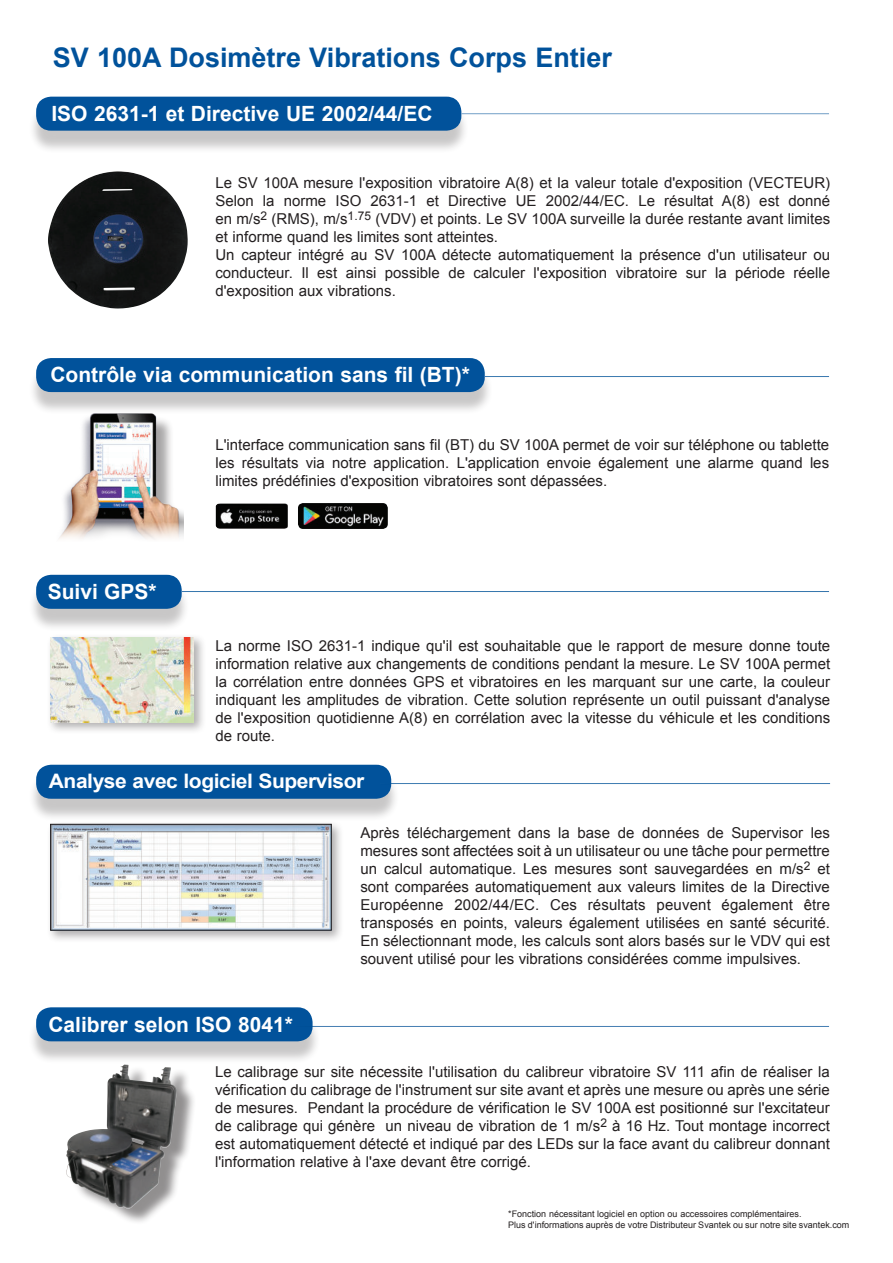
<style>
.page{position:relative;width:893px;height:1263px;background:#fff}
.page>*{position:absolute;margin:0;border:0;box-sizing:border-box;transform-origin:0 0}
.t1{font:700 27px "Arial";color:#01529b}
.t2{font:700 21px "Arial";color:#fff}
.t3{font:700 19.95px "Arial";letter-spacing:-.02em;color:#fff;scale:1.05 1}
.t4{font:15px/18px "Arial";color:#231f20;text-align:justify}
.t5{font:9px/10.8px "Arial";color:#231f20}
</style>
<div class="page">
<div style="left:71px;top:1065px;width:126px;height:160px;background:#231f20;opacity:.5"></div>
<img style="left:66px;top:1065px;width:58px;height:115px">
<div style="left:46px;top:633px;width:160px;height:102px;background:#231f20;opacity:.36"></div>
<img style="left:50px;top:637px;width:144px;height:85px">
<div style="left:46px;top:820px;width:298px;height:123px;background:#231f20;opacity:.36"></div>
<img style="left:52px;top:826px;width:277px;height:102px">
<div style="left:50px;top:824px;width:281px;height:106px;border:1px solid #231f20"></div>
<img style="left:59px;top:415px;width:124px;height:125px">
<div style="left:28px;top:103px;width:442px;height:51px;background:#231f20;opacity:.25"></div>
<div style="left:36px;top:97px;width:425px;height:34px;background:#01529b;border-radius:15px"></div>
<img style="left:48px;top:171px;width:140px;height:138px">
<div style="left:28px;top:581px;width:162px;height:51px;background:#231f20;opacity:.25"></div>
<div style="left:36px;top:575px;width:146px;height:34px;background:#01529b;border-radius:15px"></div>
<div style="left:28px;top:771px;width:371px;height:51px;background:#231f20;opacity:.25"></div>
<div style="left:36px;top:765px;width:355px;height:34px;background:#01529b;border-radius:15px"></div>
<div style="left:28px;top:365px;width:465px;height:50px;background:#231f20;opacity:.25"></div>
<div style="left:36px;top:358px;width:449px;height:34px;background:#01529b;border-radius:15px"></div>
<div style="left:28px;top:1014px;width:293px;height:50px;background:#231f20;opacity:.25"></div>
<div style="left:36px;top:1007px;width:277px;height:34px;background:#01529b;border-radius:15px"></div>
<hr style="left:460px;top:113px;width:370px;height:3px;background:#fff">
<hr style="left:461px;top:113px;width:370px;height:3px;background:#231f20">
<hr style="left:484px;top:376px;width:348px;height:3px;background:#231f20">
<hr style="left:181px;top:591px;width:650px;height:3px;background:#231f20">
<hr style="left:379px;top:783px;width:451px;height:3px;background:#fff">
<hr style="left:380px;top:783px;width:452px;height:3px;background:#231f20">
<hr style="left:294px;top:1026px;width:537px;height:3px;background:#231f20">
<img style="left:216px;top:503px;width:72px;height:26px">
<img style="left:298px;top:503px;width:90px;height:26px">
<h1 class="t1" style="left:53px;top:47px;width:560px">SV 100A Dosimètre Vibrations Corps Entier</h1>
<h2 class="t2" style="left:51px;top:106px;width:383px">ISO 2631-1 et Directive UE 2002/44/EC</h2>
<p class="t4" style="left:215px;top:175px;width:616px;text-align:left">Le SV 100A mesure l'exposition vibratoire A(8) et la valeur totale d'exposition (VECTEUR)<br>Selon la norme ISO 2631-1 et Directive UE 2002/44/EC. Le résultat A(8) est donné en m/s<sup>2</sup> (RMS), m/s<sup>1.75</sup> (VDV) et points. Le SV 100A surveille la durée restante avant limites et informe quand les limites sont atteintes.<br>Un capteur intégré au SV 100A détecte automatiquement la présence d'un utilisateur ou conducteur. Il est ainsi possible de calculer l'exposition vibratoire sur la période réelle d'exposition aux vibrations.</p>
<h2 class="t2" style="left:50px;top:367px;width:421px">Contrôle via communication sans fil (BT)*</h2>
<h2 class="t2" style="left:48px;top:584px;width:111px">Suivi GPS*</h2>
<p class="t4" style="left:215px;top:437px;width:615px">L'interface communication sans fil (BT) du SV 100A permet de voir sur téléphone ou tablette les résultats via notre application. L'application envoie également une alarme quand les limites prédéfinies d'exposition vibratoires sont dépassées.</p>
<p class="t4" style="left:215px;top:638px;width:616px">La norme ISO 2631-1 indique qu'il est souhaitable que le rapport de mesure donne toute information relative aux changements de conditions pendant la mesure. Le SV 100A permet la corrélation entre données GPS et vibratoires en les marquant sur une carte, la couleur indiquant les amplitudes de vibration. Cette solution représente un outil puissant d'analyse de l'exposition quotidienne A(8) en corrélation avec la vitesse du véhicule et les conditions de route.</p>
<h3 class="t3" style="left:49px;top:774px;width:302px">Analyse avec logiciel Supervisor</h3>
<h2 class="t2" style="left:48px;top:1016px;width:246px">Calibrer selon ISO 8041*</h2>
<p class="t4" style="left:360px;top:825px;width:471px">Après téléchargement dans la base de données de Supervisor les mesures sont affectées soit à un utilisateur ou une tâche pour permettre un calcul automatique. Les mesures sont sauvegardées en m/s<sup>2</sup> et sont comparées automatiquement aux valeurs limites de la Directive Européenne 2002/44/EC. Ces résultats peuvent également être transposés en points, valeurs également utilisées en santé sécurité.<br>En sélectionnant mode, les calculs sont alors basés sur le VDV qui est souvent utilisé pour les vibrations considérées comme impulsives.</p>
<p class="t4" style="left:215px;top:1064px;width:616px">Le calibrage sur site nécessite l'utilisation du calibreur vibratoire SV 111 afin de réaliser la vérification du calibrage de l'instrument sur site avant et après une mesure ou après une série de mesures. Pendant la procédure de vérification le SV 100A est positionné sur l'excitateur de calibrage qui génère un niveau de vibration de 1 m/s<sup>2</sup> à 16 Hz. Tout montage incorrect est automatiquement détecté et indiqué par des LEDs sur la face avant du calibreur donnant l'information relative à l'axe devant être corrigé.</p>
<p class="t5" style="left:508px;top:1209px;width:343px">*Fonction nécessitant logiciel en option ou accessoires complémentaires.<br>Plus d'informations auprès de votre Distributeur Svantek ou sur notre site svantek.com</p>
</div>
